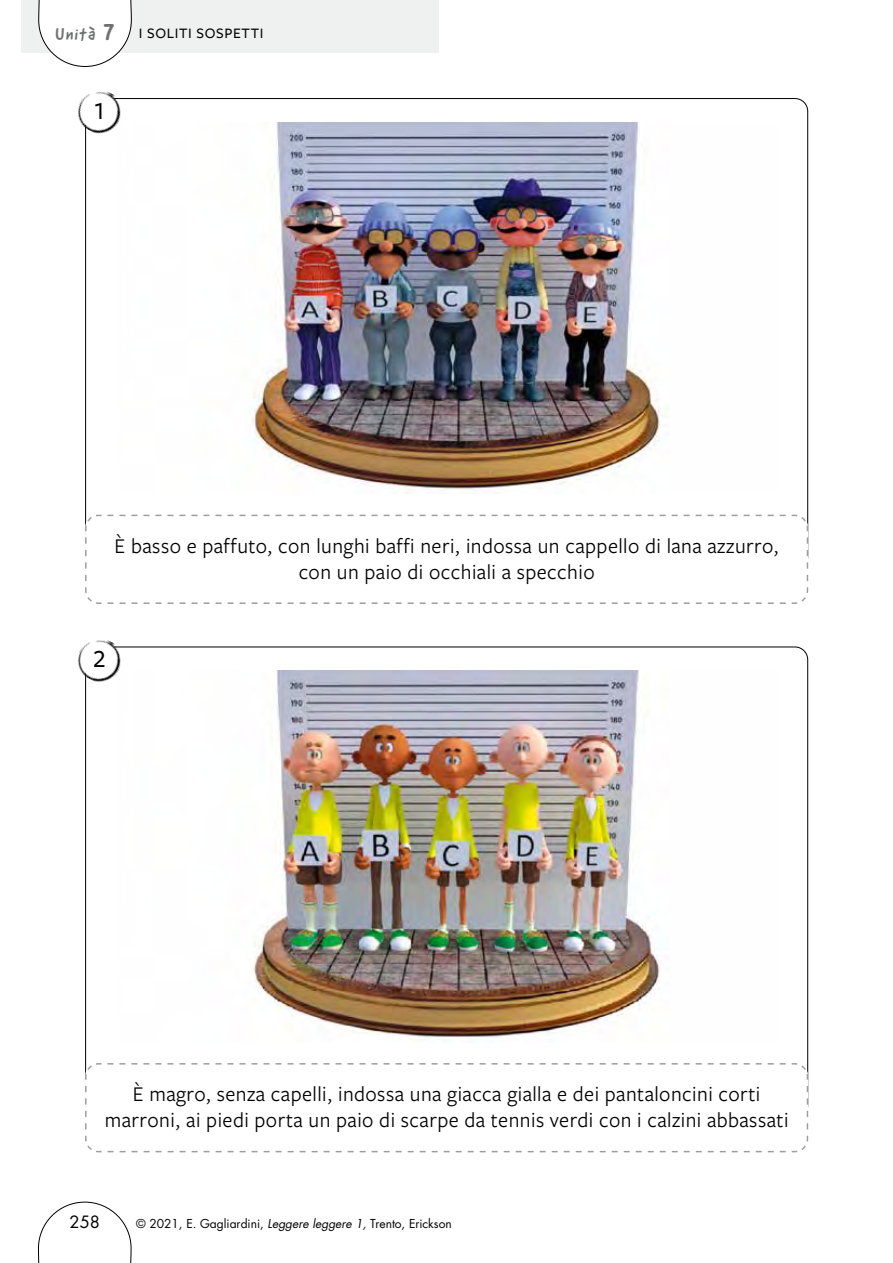
<style>
.page{position:relative;width:893px;height:1263px;background:#fff}
.page>*{position:absolute;margin:0;border:0;box-sizing:border-box;transform-origin:0 0}
.t1{font:500 25.5px "Freight Sans Pro";color:#000}
.t2{font:21.75px/26.2px "Freight Sans Pro";letter-spacing:.02em;color:#000;text-align:center}
.t3{font:16.5px "Futura Std";color:#000}
.t4{font:500 15px "Freight Sans Pro";letter-spacing:.04em;color:#000}
.t5{font:12px "Futura Std";color:#000}
.s1{font-family:"Good Dog New";font-weight:400;font-size:17.25px;color:#fff}
.s2{font-family:"Good Dog New";font-weight:400;font-size:23.55px;color:#fff}
.s3{font-style:italic}
</style>
<div class="page">
<svg style="left:38px;top:1202px;width:93px;height:61px"></svg>
<div style="left:21px;top:0;width:418px;height:52px;background:#eff0f0"></div>
<svg style="left:38px;top:0;width:94px;height:67px"></svg>
<img style="left:252px;top:122px;width:417px;height:372px">
<img style="left:252px;top:671px;width:408px;height:370px">
<img style="left:78px;top:91px;width:51px;height:50px">
<svg style="left:85px;top:514px;width:724px;height:90px"></svg>
<img style="left:78px;top:640px;width:51px;height:49px">
<svg style="left:85px;top:1062px;width:724px;height:91px"></svg>
<p class="t4" style="left:56px;top:23px;width:209px"><span class="s1">Unità</span> <span class="s2">7</span> I SOLITI SOSPETTI</p>
<p class="t1" style="left:93px;top:93px;width:14px">1</p>
<p class="t2" style="left:115px;top:532px;width:666px">È basso e paffuto, con lunghi baffi neri, indossa un cappello di lana azzurro, con un paio di occhiali a specchio</p>
<p class="t1" style="left:93px;top:642px;width:14px">2</p>
<p class="t2" style="left:105px;top:1080px;width:685px">È magro, senza capelli, indossa una giacca gialla e dei pantaloncini corti marroni, ai piedi porta un paio di scarpe da tennis verdi con i calzini abbassati</p>
<p class="t3" style="left:70px;top:1211px;width:32px">258</p>
<p class="t5" style="left:136px;top:1215px;width:317px">© 2021, E. Gagliardini, <span class="s3">Leggere leggere 1,</span> Trento, Erickson</p>
</div>
